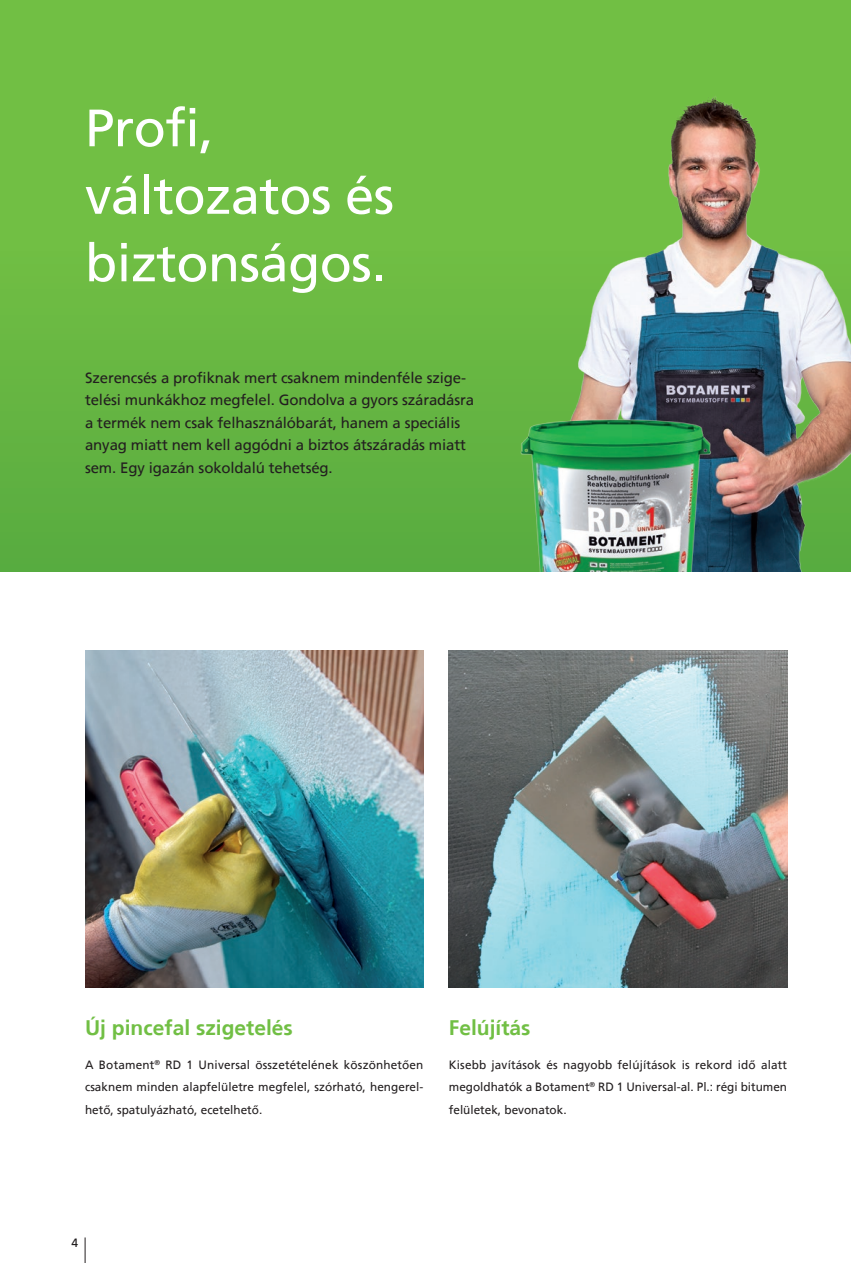
<style>
.page{position:relative;width:851px;height:1263px;background:#fff}
.page>*{position:absolute;margin:0;border:0;box-sizing:border-box;transform-origin:0 0}
.Copy{font:52.5px/67.5px "H Fruti";letter-spacing:-.01em;color:#fff}
.t1{font:700 21px "H Fruti";color:#71bf44}
.Copy-2{font:15px/22.5px "H Fruti";letter-spacing:-.01em;color:#231f20}
.t2{font:12px/22.5px "H Fruti";color:#231f20;text-align:justify}
</style>
<div class="page">
<div style="left:0;top:0;width:850px;height:572px;background:#71bf44"></div>
<div style="left:0;top:245px;width:850px;height:327px;background:#65b542"></div>
<svg style="left:85px;top:1237px;width:1px;height:26px"></svg>
<img style="left:85px;top:650px;width:338px;height:338px">
<img style="left:449px;top:650px;width:338px;height:338px">
<img style="left:481px;top:96px;width:369px;height:476px">
<img style="left:506px;top:391px;width:251px;height:181px">
<p class="Copy" style="left:85px;top:94px;width:310px">Profi, változatos és biztonságos.</p>
<p class="Copy-2" style="left:85px;top:366px;width:390px">Szerencsés a profiknak mert csaknem mindenféle szige&shy;telési munkákhoz megfelel. Gondolva a gyors száradásra a termék nem csak felhasználóbarát, hanem a speciális anyag miatt nem kell aggódni a biztos átszáradás miatt sem. Egy igazán sokoldalú tehetség.</p>
<p class="t1" style="left:85px;top:1015px;width:209px">Új pincefal szigetelés</p>
<p class="t2" style="left:85px;top:1053px;width:340px">A Botament<sup>®</sup> RD 1 Universal összetételének köszönhetően csaknem minden alapfelületre megfelel, szórható, hengerel&shy;hető, spatulyázható, ecetelhető.</p>
<p class="t1" style="left:449px;top:1015px;width:83px">Felújítás</p>
<p class="t2" style="left:449px;top:1053px;width:340px">Kisebb javítások és nagyobb felújítások is rekord idő alatt megoldhatók a Botament<sup>®</sup> RD 1 Universal-al. Pl.: régi bitumen felületek, bevonatok.</p>
<p class="t2" style="left:72px;top:1231px;width:8px">4</p>
</div>
